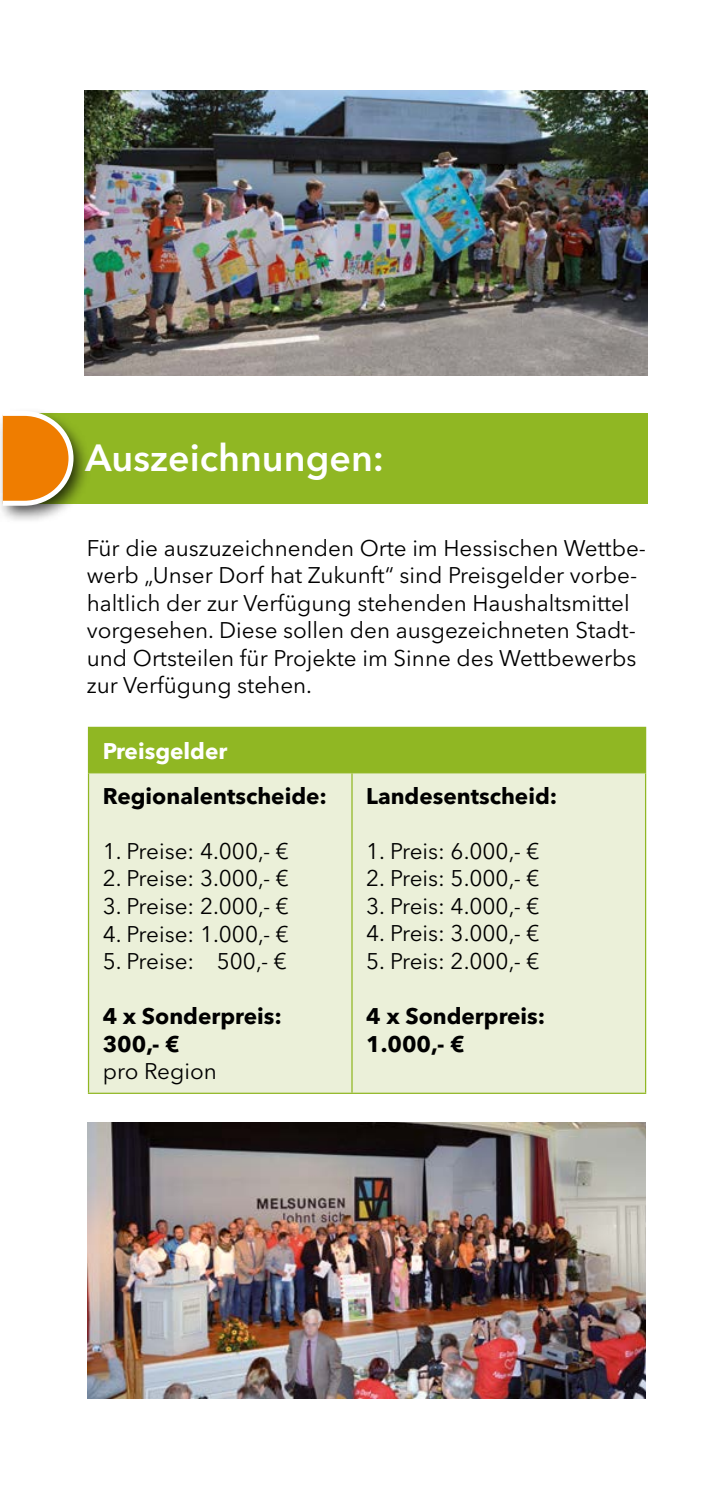
<style>
.page{position:relative;width:709px;height:1489px;background:#fff}
.page>*{position:absolute;margin:0;border:0;box-sizing:border-box;transform-origin:0 0}
.t1{font:600 37.5px "Avenir Next LT Pro";color:#fff}
.t2{font:22.5px/27.5px "Avenir Next LT Pro";color:#000}
.t3{font:700 22.5px "Avenir Next LT Pro";color:#000}
.t4{font:700 22.5px "Avenir Next LT Pro";color:#fff}
.s1{font-weight:700}
</style>
<div class="page">
<div style="left:24px;top:413px;width:624px;height:90px;background:#90b723"></div>
<div style="left:88px;top:727px;width:557px;height:45px;background:#90b723"></div>
<div style="left:89px;top:773px;width:556px;height:319px;background:#ebf0d9"></div>
<hr style="left:645px;top:728px;width:1px;height:44px;background:#90b723">
<hr style="left:88px;top:726px;width:264px;height:2px;background:#90b723">
<hr style="left:352px;top:726px;width:294px;height:2px;background:#90b723">
<hr style="left:88px;top:773px;width:1px;height:319px;background:#90b723">
<hr style="left:88px;top:772px;width:264px;height:1px;background:#90b723">
<hr style="left:88px;top:1092px;width:264px;height:1px;background:#90b723">
<hr style="left:351px;top:773px;width:1px;height:319px;background:#90b723">
<hr style="left:645px;top:773px;width:1px;height:319px;background:#90b723">
<hr style="left:352px;top:772px;width:294px;height:1px;background:#90b723">
<hr style="left:352px;top:1092px;width:294px;height:1px;background:#90b723">
<img style="left:84px;top:90px;width:563px;height:286px">
<img style="left:88px;top:1122px;width:558px;height:276px">
<div style="left:0;top:407px;width:92px;height:117px;background:#000;opacity:.75"></div>
<svg style="left:0;top:408px;width:76px;height:100px;background:#dc993b"></svg>
<h2 class="t1" style="left:85px;top:435px;width:300px">Auszeichnungen:</h2>
<p class="t2" style="left:87px;top:534px;width:561px">Für die auszuzeichnenden Orte im Hessischen Wettbe&shy;werb „Unser Dorf hat Zukunft“ sind Preisgelder vorbe&shy;haltlich der zur Verfügung stehenden Haushaltsmittel vorgesehen. Diese sollen den ausgezeichneten Stadt&shy;und Ortsteilen für Projekte im Sinne des Wettbewerbs zur Verfügung stehen.</p>
<p class="t4" style="left:103px;top:736px;width:126px">Preisgelder</p>
<p class="t3" style="left:103px;top:782px;width:226px">Regionalentscheide:</p>
<p class="t2" style="left:103px;top:837px;width:188px">1. Preise: 4.000,- €</p>
<p class="t2" style="left:103px;top:864px;width:188px">2. Preise: 3.000,- €</p>
<p class="t2" style="left:103px;top:892px;width:188px">3. Preise: 2.000,- €</p>
<p class="t2" style="left:103px;top:919px;width:188px">4. Preise: 1.000,- €</p>
<p class="t2" style="left:103px;top:947px;width:186px">5. Preise: 500,- €</p>
<p class="t3" style="left:103px;top:1002px;width:181px">4 x Sonderpreis:</p>
<p class="t2" style="left:103px;top:1029px;width:116px"><span class="s1">300,- € </span>pro Region</p>
<p class="t3" style="left:366px;top:782px;width:193px">Landesentscheid:</p>
<p class="t2" style="left:366px;top:837px;width:175px">1. Preis: 6.000,- €</p>
<p class="t2" style="left:366px;top:864px;width:175px">2. Preis: 5.000,- €</p>
<p class="t2" style="left:366px;top:892px;width:175px">3. Preis: 4.000,- €</p>
<p class="t2" style="left:366px;top:919px;width:175px">4. Preis: 3.000,- €</p>
<p class="t2" style="left:366px;top:947px;width:175px">5. Preis: 2.000,- €</p>
<p class="t3" style="left:366px;top:1002px;width:181px">4 x Sonderpreis:</p>
<p class="t3" style="left:366px;top:1029px;width:100px">1.000,- €</p>
</div>
